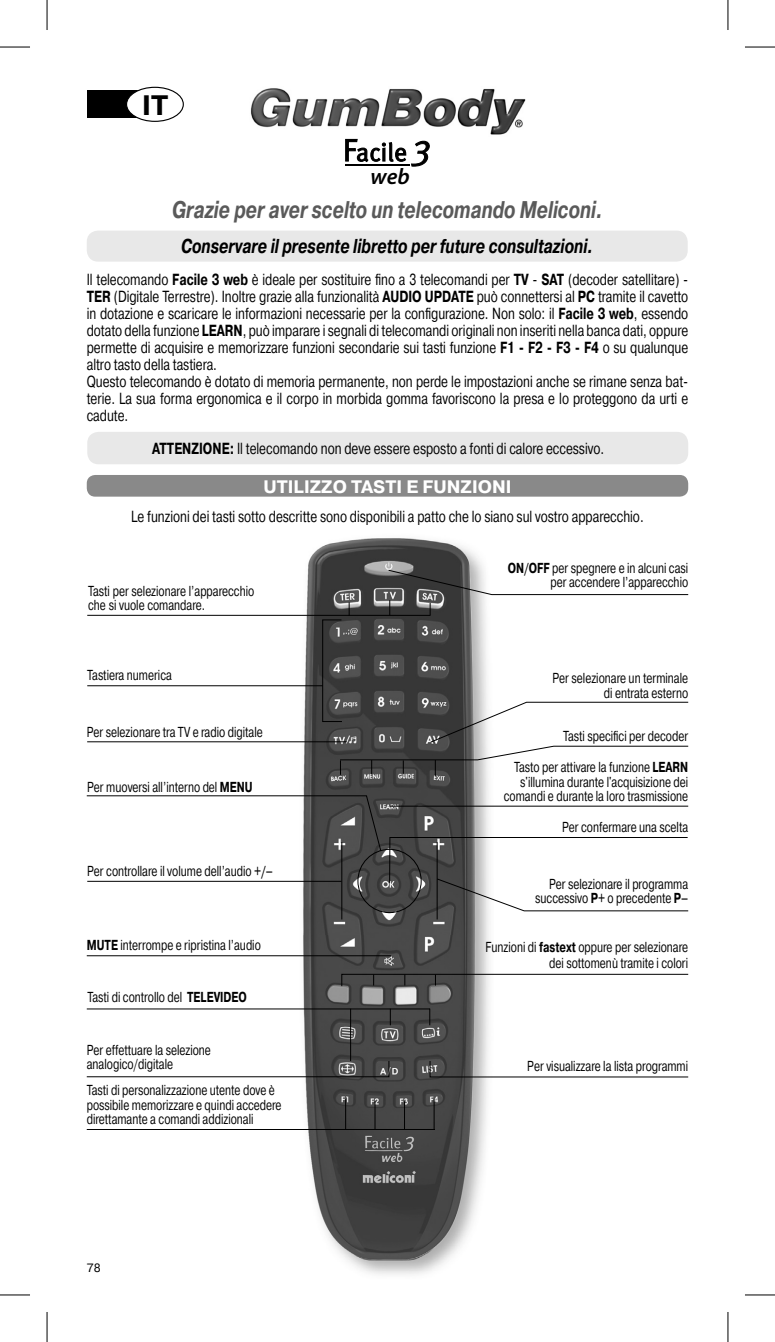
<style>
.page{position:relative;width:775px;height:1342px;background:#fff}
.page>*{position:absolute;margin:0;border:0;box-sizing:border-box;transform-origin:0 0}
.t1{font:700 28px "Pragmatica TT";color:#000}
.t2{font:italic 700 24px "Pragmatica TT";color:#5a5a5a;scale:.75 1}
.t3{font:italic 600 22.4px "Myriad Pro";color:#000}
.t4{font:italic 700 20px "Pragmatica TT";color:#000;scale:.75 1}
.t5{font:700 18px "Pragmatica TT";color:#fff}
.t6{font:16px/17px "Pragmatica TT";color:#000;scale:.75 1}
.t7{font:14.4px/14.4px "Pragmatica TT";color:#000;text-align:right;scale:.73 1}
.t8{font:12px "Pragmatica TT";color:#000}
.s1{font-size:30px}
.s2{font-weight:700}
</style>
<div class="page">
<img style="left:361px;top:615px;width:133px;height:660px">
<img style="left:290px;top:614px;width:8px;height:516px">
<img style="left:298px;top:538px;width:187px;height:731px">
<img style="left:250px;top:88px;width:275px;height:47px">
<div style="left:87px;top:230px;width:600px;height:31px;background:#e8e8e8;border-radius:11px"></div>
<div style="left:87px;top:432px;width:601px;height:32px;background:#e8e8e8;border-radius:11px"></div>
<div style="left:87px;top:475px;width:601px;height:21px;background:#898989;border-radius:9px"></div>
<div style="left:322px;top:619px;width:20px;height:103px;border:1px solid #000"></div>
<hr style="left:87px;top:685px;width:236px;height:1px;background:#000">
<hr style="left:87px;top:615px;width:343px;height:1px;background:#000">
<svg style="left:348px;top:602px;width:1px;height:13px"></svg>
<svg style="left:341px;top:973px;width:348px;height:13px"></svg>
<hr style="left:87px;top:741px;width:259px;height:1px;background:#000">
<svg style="left:388px;top:836px;width:301px;height:75px"></svg>
<hr style="left:436px;top:842px;width:1px;height:77px;background:#000">
<hr style="left:87px;top:880px;width:254px;height:1px;background:#000">
<hr style="left:341px;top:842px;width:1px;height:77px;background:#000">
<div style="left:357px;top:848px;width:64px;height:65px;border:1px solid #000;border-radius:50%"></div>
<svg style="left:86px;top:794px;width:296px;height:58px"></svg>
<svg style="left:86px;top:1060px;width:303px;height:17px"></svg>
<svg style="left:429px;top:1060px;width:260px;height:17px"></svg>
<svg style="left:387px;top:569px;width:302px;height:46px"></svg>
<svg style="left:339px;top:701px;width:350px;height:75px"></svg>
<hr style="left:87px;top:1128px;width:348px;height:1px;background:#000">
<hr style="left:345px;top:1099px;width:1px;height:30px;background:#000">
<svg style="left:374px;top:1101px;width:1px;height:28px"></svg>
<svg style="left:404px;top:1101px;width:1px;height:27px"></svg>
<hr style="left:433px;top:1099px;width:1px;height:30px;background:#000">
<svg style="left:344px;top:138px;width:86px;height:93px"></svg>
<hr style="left:87px;top:1008px;width:343px;height:1px;background:#000">
<hr style="left:350px;top:1008px;width:1px;height:52px;background:#000">
<svg style="left:390px;top:1008px;width:1px;height:17px"></svg>
<svg style="left:429px;top:1008px;width:1px;height:17px"></svg>
<hr style="left:87px;top:955px;width:304px;height:1px;background:#000">
<hr style="left:389px;top:805px;width:299px;height:1px;background:#000">
<div style="left:87px;top:91px;width:71px;height:27px;background:#000"></div>
<div style="left:126px;top:87px;width:57px;height:34px;background:#fff;border-radius:50%"></div>
<div style="left:126px;top:87px;width:58px;height:35px;border:1px solid #000;border-radius:50%"></div>
<hr style="left:0;top:47px;width:30px;height:1px;background:#000">
<hr style="left:744px;top:47px;width:30px;height:1px;background:#000">
<hr style="left:0;top:1294px;width:30px;height:1px;background:#000">
<hr style="left:744px;top:1294px;width:30px;height:1px;background:#000">
<hr style="left:47px;top:0;width:1px;height:30px;background:#000">
<hr style="left:47px;top:1311px;width:1px;height:30px;background:#000">
<hr style="left:727px;top:0;width:1px;height:30px;background:#000">
<hr style="left:727px;top:1311px;width:1px;height:30px;background:#000">
<h1 class="t1" style="left:142px;top:88px;width:28px">I T<span class="s1">I</span></h1>
<h3 class="t3" style="left:370px;top:168px;width:41px">web</h3>
<h2 class="t2" style="left:172px;top:195px;width:576px">Grazie per aver scelto un telecomando Meliconi.</h2>
<p class="t4" style="left:181px;top:235px;width:550px">Conservare il presente libretto per future consultazioni.</p>
<p class="t6" style="left:87px;top:271px;width:803px">Il telecomando <span class="s2">Facile 3 web</span> è ideale per sostituire fino a 3 telecomandi per <span class="s2">TV</span> - <span class="s2">SAT</span> (decoder satellitare) - <span class="s2">TER</span> (Digitale Terrestre). Inoltre grazie alla funzionalità <span class="s2">AUDIO UPDATE</span> può connettersi al <span class="s2">PC</span> tramite il cavetto in dotazione e scaricare le informazioni necessarie per la configurazione. Non solo: il <span class="s2">Facile 3 web</span>, essendo dotato della funzione <span class="s2">LEARN</span>, può imparare i segnali di telecomandi originali non inseriti nella banca dati, oppure permette di acquisire e memorizzare funzioni secondarie sui tasti funzione <span class="s2">F1 - F2 - F3 - F4</span> o su qualunque altro tasto della tastiera.<br>Questo telecomando è dotato di memoria permanente, non perde le impostazioni anche se rimane senza bat&shy;terie. La sua forma ergonomica e il corpo in morbida gomma favoriscono la presa e lo proteggono da urti e cadute.</p>
<p class="t6" style="left:152px;top:440px;width:604px"><span class="s2">ATTENZIONE:</span> Il telecomando non deve essere esposto a fonti di calore eccessivo.</p>
<p class="t5" style="left:263px;top:476px;width:250px">UTILIZZO TASTI E FUNZIONI</p>
<p class="t6" style="left:131px;top:508px;width:684px">Le funzioni dei tasti sotto descritte sono disponibili a patto che lo siano sul vostro apparecchio.</p>
<p class="t7" style="left:88px;top:584px;width:229px;text-align:left">Tasti per selezionare l’apparecchio che si vuole comandare.</p>
<p class="t7" style="left:87px;top:668px;width:117px">Tastiera numerica</p>
<p class="t7" style="left:87px;top:725px;width:242px">Per selezionare tra TV e radio digitale</p>
<p class="t7" style="left:87px;top:780px;width:228px">Per muoversi all’interno del <span class="s2">MENU</span></p>
<p class="t7" style="left:87px;top:864px;width:256px">Per controllare il volume dell’audio <span class="s2">+/–</span></p>
<p class="t7" style="left:87px;top:937px;width:240px"><span class="s2">MUTE</span> interrompe e ripristina l’audio</p>
<p class="t7" style="left:87px;top:990px;width:220px">Tasti di controllo del <span class="s2">TELEVIDEO</span></p>
<p class="t7" style="left:87px;top:1042px;width:171px;text-align:left">Per effettuare la selezione analogico/digitale</p>
<p class="t7" style="left:87px;top:1083px;width:268px;text-align:left">Tasti di personalizzazione utente dove è possibile memorizzare e quindi accedere direttamante a comandi addizionali</p>
<p class="t8" style="left:87px;top:1260px;width:15px">78</p>
<p class="t7" style="left:507px;top:561px;width:249px"><span class="s2">ON/OFF</span> per spegnere e in alcuni casi per accendere l’apparecchio</p>
<p class="t7" style="left:552px;top:671px;width:187px">Per selezionare un terminale di entrata esterno</p>
<p class="t7" style="left:563px;top:729px;width:173px">Tasti specifici per decoder</p>
<p class="t7" style="left:503px;top:760px;width:254px">Tasto per attivare la funzione <span class="s2">LEARN </span>s'illumina durante l'acquisizione dei comandi e durante la loro trasmissione</p>
<p class="t7" style="left:562px;top:820px;width:174px">Per confermare una scelta</p>
<p class="t7" style="left:535px;top:876px;width:211px">Per selezionare il programma successivo <span class="s2">P+</span> o precedente <span class="s2">P–</span></p>
<p class="t7" style="left:485px;top:939px;width:279px;line-height:16.2px">Funzioni di <span class="s2">fastext</span> oppure per selezionare dei sottomenù tramite i colori</p>
<p class="t7" style="left:527px;top:1059px;width:222px">Per visualizzare la lista programmi</p>
</div>
